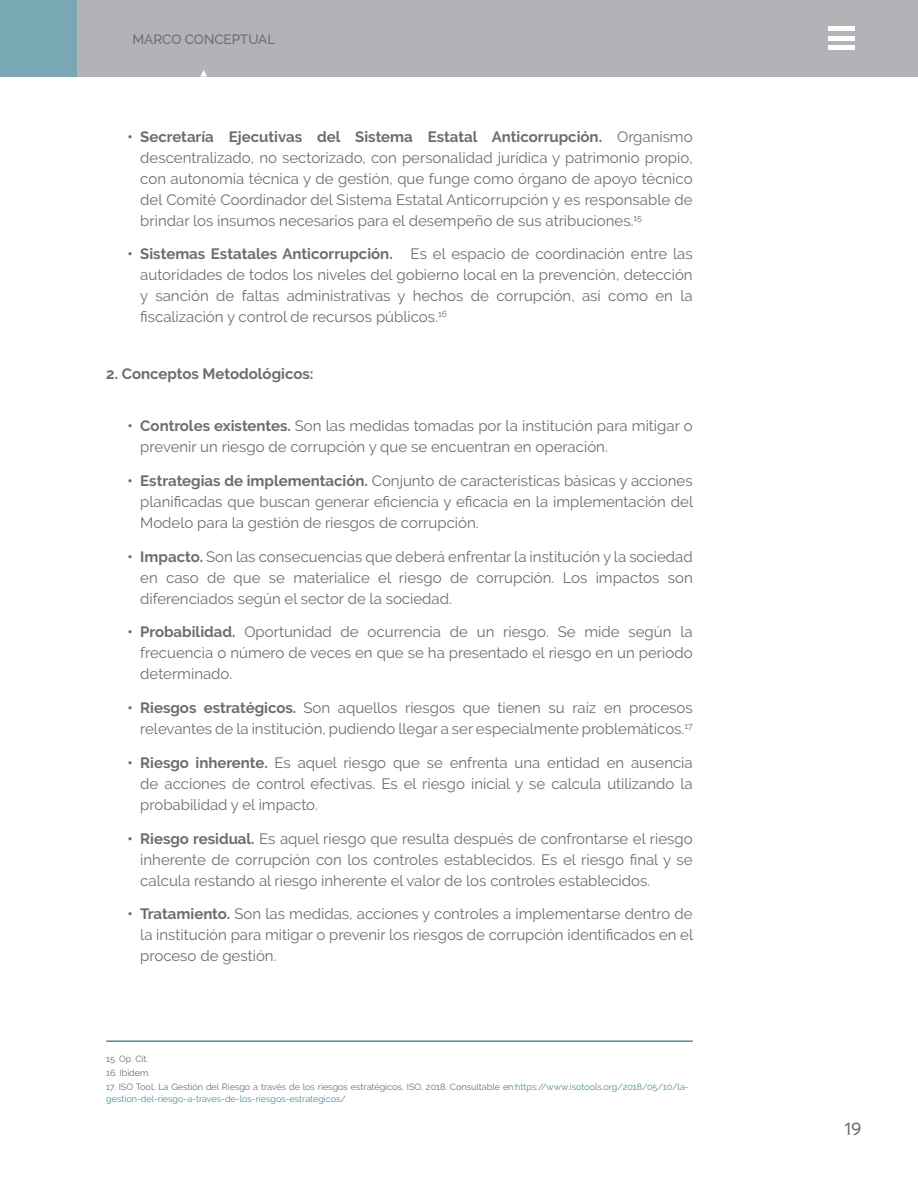
<style>
.page{position:relative;width:918px;height:1188px;background:#fff}
.page>*{position:absolute;margin:0;border:0;box-sizing:border-box;transform-origin:0 0}
.t1{font:18px "Averta";color:#6c6d70}
.t2{font:15px/21px "Raleway";color:#6c6d70;text-align:justify}
.t3{font:700 15px "Raleway";color:#6c6d70}
.t4{font:500 13.5px "Raleway";color:#6c6d70}
.t5{font:9px/12px "Raleway";color:#4d899a}
.t6{font:9px "Raleway";color:#6c6d70}
.s1{font-weight:700}
.s2{color:#6c6d70}
</style>
<div class="page">
<hr style="left:106px;top:1040px;width:587px;height:2px;background:#4d899a">
<div style="left:0;top:0;width:918px;height:77px;background:#b2b3b7"></div>
<div style="left:0;top:0;width:76px;height:77px;background:#78a8b4"></div>
<svg style="left:200px;top:70px;width:7px;height:7px"></svg>
<div style="left:828px;top:26px;width:26px;height:5px;background:#fff"></div>
<hr style="left:828px;top:46px;width:26px;height:4px;background:#fff">
<div style="left:828px;top:36px;width:26px;height:5px;background:#fff"></div>
<p class="t4" style="left:132px;top:31px;width:144px">MARCO CONCEPTUAL</p>
<p class="t2" style="left:140px;top:126px;width:554px;text-indent:-13px"><span class="s1">• Secretaría Ejecutivas del Sistema Estatal Anticorrupción.</span> Organismo descentralizado, no sectorizado, con personalidad jurídica y patrimonio propio, con autonomía técnica y de gestión, que funge como órgano de apoyo técnico del Comité Coordinador del Sistema Estatal Anticorrupción y es responsable de brindar los insumos necesarios para el desempeño de sus atribuciones.<sup>15</sup></p>
<p class="t2" style="left:140px;top:244px;width:554px;text-indent:-13px"><span class="s1">• Sistemas Estatales Anticorrupción.</span> Es el espacio de coordinación entre las autoridades de todos los niveles del gobierno local en la prevención, detección y sanción de faltas administrativas y hechos de corrupción, así como en la fiscalización y control de recursos públicos.<sup>16</sup></p>
<p class="t3" style="left:106px;top:366px;width:209px">2. Conceptos Metodológicos:</p>
<p class="t2" style="left:140px;top:415px;width:554px;text-indent:-13px"><span class="s1">• Controles existentes.</span> Son las medidas tomadas por la institución para mitigar o prevenir un riesgo de corrupción y que se encuentran en operación.</p>
<p class="t2" style="left:140px;top:470px;width:554px;text-indent:-13px"><span class="s1">• Estrategias de implementación.</span> Conjunto de características básicas y acciones planificadas que buscan generar eficiencia y eficacia en la implementación del Modelo para la gestión de riesgos de corrupción.</p>
<p class="t2" style="left:140px;top:546px;width:554px;text-indent:-13px"><span class="s1">• Impacto.</span> Son las consecuencias que deberá enfrentar la institución y la sociedad en caso de que se materialice el riesgo de corrupción. Los impactos son diferenciados según el sector de la sociedad.</p>
<p class="t2" style="left:140px;top:622px;width:554px;text-indent:-13px"><span class="s1">• Probabilidad.</span> Oportunidad de ocurrencia de un riesgo. Se mide según la frecuencia o número de veces en que se ha presentado el riesgo en un periodo determinado.</p>
<p class="t2" style="left:128px;top:697px;width:567px;text-align:right"><span class="s1">• Riesgos estratégicos.</span> Son aquellos riesgos que tienen su raíz en procesos relevantes de la institución, pudiendo llegar a ser especialmente problemáticos.<sup>17</sup></p>
<p class="t2" style="left:140px;top:752px;width:554px;text-indent:-13px"><span class="s1">• Riesgo inherente.</span> Es aquel riesgo que se enfrenta una entidad en ausencia de acciones de control efectivas. Es el riesgo inicial y se calcula utilizando la probabilidad y el impacto.</p>
<p class="t2" style="left:140px;top:828px;width:554px;text-indent:-13px"><span class="s1">• Riesgo residual.</span> Es aquel riesgo que resulta después de confrontarse el riesgo inherente de corrupción con los controles establecidos. Es el riesgo final y se calcula restando al riesgo inherente el valor de los controles establecidos.</p>
<p class="t2" style="left:140px;top:904px;width:554px;text-indent:-13px"><span class="s1">• Tratamiento.</span> Son las medidas, acciones y controles a implementarse dentro de la institución para mitigar o prevenir los riesgos de corrupción identificados en el proceso de gestión.</p>
<p class="t6" style="left:106px;top:1053px;width:43px">15. Op. Cit.</p>
<p class="t6" style="left:106px;top:1067px;width:45px">16. Ibidem.</p>
<p class="t5" style="left:106px;top:1081px;width:584px"><span class="s2">17. ISO Tool, La Gestión del Riesgo a través de los riesgos estratégicos, ISO, 2018. Consultable en:</span>https://www.isotools.org/2018/05/10/la&shy;gestion-del-riesgo-a-traves-de-los-riesgos-estrategicos/</p>
<p class="t1" style="left:844px;top:1117px;width:19px">19</p>
</div>
